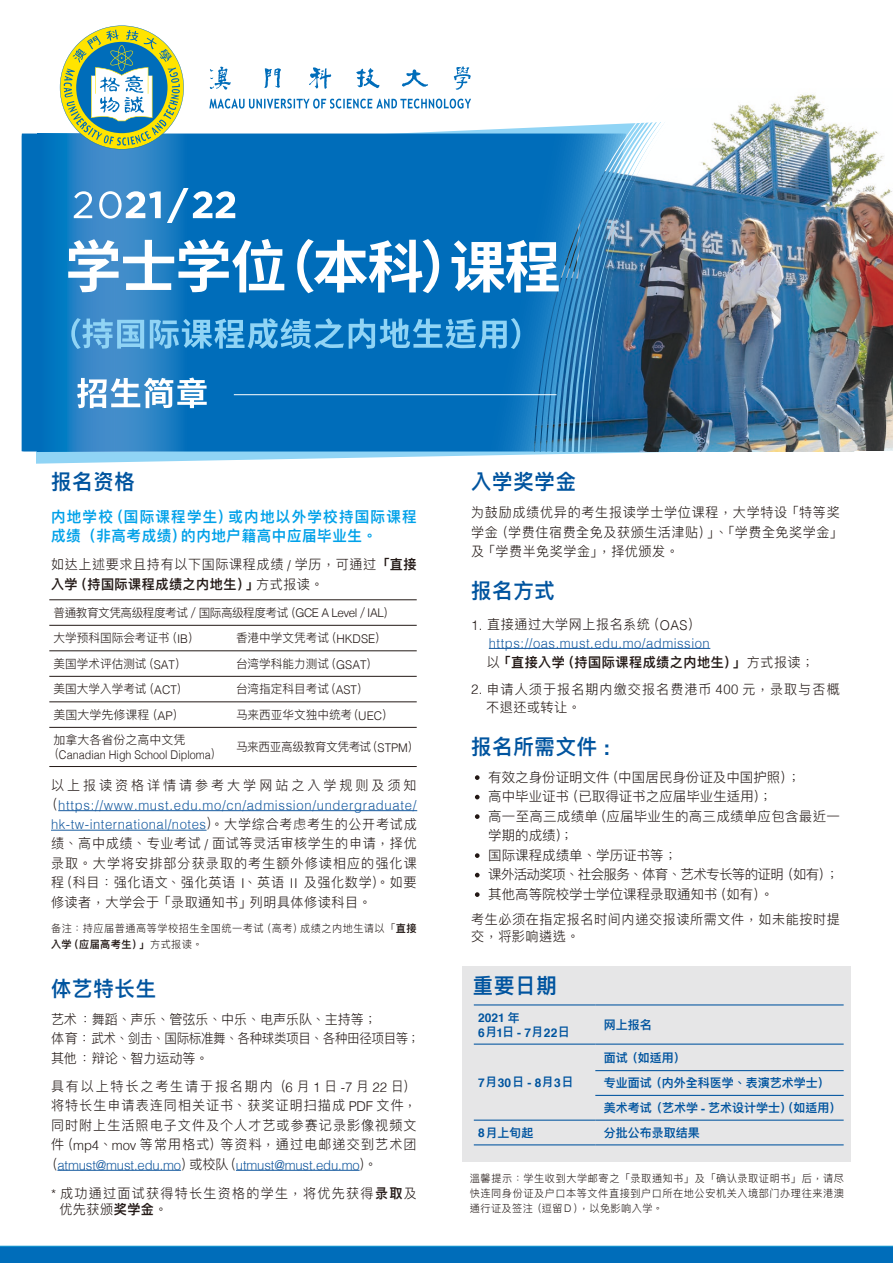
<style>
.page{position:relative;width:893px;height:1263px;background:#fff}
.page>*{position:absolute;margin:0;border:0;box-sizing:border-box;transform-origin:0 0}
.t1{font:600 21px "Ping Fang HK";letter-spacing:.04em;color:#00549f}
.t2{font:600 15px/19.5px "Ping Fang HK";letter-spacing:.085em;color:#00a1e9}
.t3{font:300 13.5px/19.5px "Ping Fang HK";letter-spacing:.04em;color:#231916}
.t4{font:300 13.5px/19.5px "Ping Fang HK";color:#231916}
.t5{font:300 13.5px/19.5px "Helvetica";letter-spacing:.04em;color:#165a9f;text-align:center}
.t6{font:300 13.5px/19.5px "Ping Fang HK";letter-spacing:-.01em;color:#231916}
.t7{font:300 13.5px "Helvetica";letter-spacing:-.01em;color:#165a9f}
.t8{font:300 13.5px/18px "Ping Fang HK";letter-spacing:.08em;color:#231916}
.t9{font:300 13.5px/16.2px "Ping Fang HK";letter-spacing:.095em;color:#231916}
.t10{font:600 13.5px "Ping Fang HK";letter-spacing:.04em;color:#231916}
.t11{font:300 13.5px "Ping Fang HK";letter-spacing:.225em;color:#231916}
.t12{font:300 12px "Ping Fang HK";color:#231916}
.t13{font:600 12px/25.2px "Ping Fang HK";color:#00549f}
.t14{font:300 12px/25.5px "Ping Fang HK";letter-spacing:-.04em;color:#231916}
.t15{font:300 12px "Helvetica";color:#231916;scale:.9 1}
.t16{font:700 12px/14.4px "Helvetica";color:#00549f}
.t17{font:300 12px "Ping Fang HK";letter-spacing:-.03em;color:#231916}
.t18{font:300 10.5px/15px "Ping Fang HK";letter-spacing:.045em;color:#231916}
.s1{font-family:"Helvetica"}
.s2{font-weight:600}
.s3{font-family:"Ping Fang HK"}
.s4{font-family:"Ping Fang HK";color:#231916}
.s5{font-family:"Noto Sans CJ Ktc";color:#231916}
.s6{font-weight:300}
.s7{font-family:"Helvetica";font-weight:700}
.s8{font-family:"Ping Fang HK";font-weight:600}
</style>
<div class="page">
<div style="left:462px;top:966px;width:388px;height:195px;background:#e6e6e7"></div>
<hr style="left:489px;top:648px;width:221px;height:1px;background:#165a9f">
<svg style="left:475px;top:775px;width:5px;height:5px"></svg>
<svg style="left:475px;top:795px;width:5px;height:4px"></svg>
<svg style="left:475px;top:814px;width:5px;height:5px"></svg>
<svg style="left:475px;top:853px;width:5px;height:5px"></svg>
<svg style="left:475px;top:873px;width:5px;height:4px"></svg>
<svg style="left:475px;top:892px;width:5px;height:5px"></svg>
<svg style="left:36px;top:131px;width:819px;height:333px"></svg>
<div style="left:22px;top:134px;width:431px;height:317px;background:#006dba"></div>
<svg style="left:38px;top:134px;width:149px;height:317px;background:#207fc3"></svg>
<svg style="left:60px;top:26px;width:124px;height:123px"></svg>
<svg style="left:454px;top:66px;width:17px;height:22px"></svg>
<svg style="left:210px;top:67px;width:21px;height:23px"></svg>
<svg style="left:309px;top:67px;width:22px;height:22px"></svg>
<svg style="left:356px;top:68px;width:24px;height:20px"></svg>
<svg style="left:264px;top:68px;width:17px;height:20px"></svg>
<svg style="left:402px;top:69px;width:26px;height:18px"></svg>
<svg style="left:209px;top:99px;width:244px;height:10px"></svg>
<img style="left:453px;top:88px;width:440px;height:363px">
<hr style="left:234px;top:394px;width:323px;height:1px;background:#fff">
<svg style="left:74px;top:191px;width:18px;height:27px"></svg>
<svg style="left:99px;top:191px;width:62px;height:28px"></svg>
<svg style="left:167px;top:188px;width:68px;height:35px"></svg>
<svg style="left:77px;top:377px;width:130px;height:31px"></svg>
<svg style="left:68px;top:239px;width:216px;height:53px"></svg>
<svg style="left:297px;top:239px;width:142px;height:54px"></svg>
<svg style="left:452px;top:240px;width:107px;height:53px"></svg>
<svg style="left:71px;top:318px;width:73px;height:31px;background:#64adde"></svg>
<svg style="left:150px;top:318px;width:370px;height:31px;background:#409bd4"></svg>
<hr style="left:474px;top:1004px;width:121px;height:1px;background:#00549f">
<hr style="left:595px;top:1004px;width:249px;height:1px;background:#00549f">
<hr style="left:474px;top:1043px;width:121px;height:2px;background:#00549f">
<hr style="left:595px;top:1043px;width:249px;height:2px;background:#00549f">
<hr style="left:595px;top:1070px;width:249px;height:1px;background:#00549f">
<hr style="left:595px;top:1095px;width:249px;height:1px;background:#00549f">
<hr style="left:474px;top:1119px;width:121px;height:2px;background:#00549f">
<hr style="left:595px;top:1119px;width:249px;height:2px;background:#00549f">
<hr style="left:474px;top:1144px;width:121px;height:1px;background:#00549f">
<hr style="left:595px;top:1144px;width:249px;height:1px;background:#00549f">
<hr style="left:49px;top:599px;width:187px;height:1px;background:#231916">
<hr style="left:236px;top:599px;width:181px;height:1px;background:#231916">
<hr style="left:49px;top:625px;width:187px;height:1px;background:#231916">
<hr style="left:236px;top:625px;width:181px;height:1px;background:#231916">
<hr style="left:49px;top:650px;width:187px;height:1px;background:#231916">
<hr style="left:236px;top:650px;width:181px;height:1px;background:#231916">
<hr style="left:49px;top:676px;width:187px;height:1px;background:#231916">
<hr style="left:236px;top:676px;width:181px;height:1px;background:#231916">
<hr style="left:49px;top:702px;width:187px;height:1px;background:#231916">
<hr style="left:236px;top:702px;width:181px;height:1px;background:#231916">
<hr style="left:49px;top:727px;width:187px;height:1px;background:#231916">
<hr style="left:236px;top:727px;width:181px;height:1px;background:#231916">
<hr style="left:49px;top:766px;width:187px;height:1px;background:#231916">
<hr style="left:236px;top:766px;width:181px;height:1px;background:#231916">
<hr style="left:58px;top:810px;width:359px;height:1px;background:#165a9f">
<hr style="left:51px;top:830px;width:156px;height:1px;background:#165a9f">
<hr style="left:57px;top:1170px;width:124px;height:1px;background:#165a9f">
<hr style="left:236px;top:1170px;width:124px;height:1px;background:#165a9f">
<div style="left:0;top:1246px;width:893px;height:17px;background:#006dba"></div>
<h1 class="t1" style="left:51px;top:469px;width:85px">报名资格</h1>
<p class="t2" style="left:51px;top:506px;width:367px">内地学校（国际课程学生）或内地以外学校持国际课程成绩（非高考成绩）的内地户籍高中应届毕业生。</p>
<p class="t3" style="left:51px;top:554px;width:367px">如达上述要求且持有以下国际课程成绩 <span class="s1">/</span> 学历，可通过<span class="s2">「直接入学（持国际课程成绩之内地生）」</span>方式报读。</p>
<p class="t14" style="left:54px;top:600px;width:343px">普通教育文凭高级程度考试／国际高级程度考试（<span class="s1">GCE A Level</span>／<span class="s1">IAL</span>）大学预科国际会考证书（<span class="s1">IB</span>）</p>
<p class="t12" style="left:236px;top:631px;width:152px">香港中学文凭考试（<span class="s1">HKDSE</span>）</p>
<p class="t12" style="left:54px;top:656px;width:135px">美国学术评估测试（<span class="s1">SAT</span>）</p>
<p class="t12" style="left:236px;top:656px;width:144px">台湾学科能力测试（<span class="s1">GSAT</span>）</p>
<p class="t12" style="left:54px;top:682px;width:136px">美国大学入学考试（<span class="s1">ACT</span>）</p>
<p class="t12" style="left:236px;top:682px;width:134px">台湾指定科目考试（<span class="s1">AST</span>）</p>
<p class="t12" style="left:54px;top:707px;width:132px">美国大学先修课程（<span class="s1">AP</span>）</p>
<p class="t12" style="left:236px;top:707px;width:159px">马来西亚华文独中统考（<span class="s1">UEC</span>）</p>
<p class="t12" style="left:54px;top:732px;width:133px">加拿大各省份之高中文凭</p>
<p class="t15" style="left:48px;top:745px;width:194px"><span class="s3">（</span>Canadian High School Diploma<span class="s3">）</span></p>
<p class="t17" style="left:236px;top:740px;width:185px">马来西亚高级教育文凭考试（<span class="s1">STPM</span>）</p>
<p class="t11" style="left:51px;top:777px;width:367px">以上报读资格详情请参考大学网站之入学规则及须知</p>
<p class="t5" style="left:44px;top:794px;width:374px"><span class="s4">（</span>https://www.must.edu.mo/cn/admission/undergraduate/ hk-tw-international/notes<span class="s4">）。大学综合考</span><span class="s5">虑</span><span class="s4">考生的公开考试成</span></p>
<p class="t3" style="left:51px;top:833px;width:367px;text-align:justify">绩、高中成绩、专业考试 <span class="s1">/</span> 面试等灵活审核学生的申请，择优录取。大学将安排部分获录取的考生额外修读相应的强化课程（科目：强化语文、强化英语 <span class="s1">I</span> 、英语 <span class="s1">II</span> 及强化数学）。如要修读者，大学会于「录取通知书」列明具体修读科目。</p>
<p class="t18" style="left:51px;top:920px;width:367px;line-height:16.2px">备注：持应届普通高等学校招生全国统一考试（高考）成绩之内地生请以「<span class="s2">直接入学（应届高考生）」</span>方式报读。</p>
<h1 class="t1" style="left:51px;top:975px;width:106px">体艺特长生</h1>
<p class="t6" style="left:51px;top:1009px;width:370px">艺术：舞蹈、声乐、管弦乐、中乐、电声乐队、主持等；<br>体育：武术、剑击、国际标准舞、各种球类项目、各种田径项目等；其他：辩论、智力运动等。</p>
<p class="t3" style="left:51px;top:1076px;width:367px;text-align:justify">具有以上特长之考生请于报名期内（<span class="s1">6</span> 月 <span class="s1">1</span> 日 <span class="s1">-7</span> 月 <span class="s1">22</span> 日）将特长生申请表连同相关证书、获奖证明扫描成 <span class="s1">PDF</span> 文件，同时附上生活照电子文件及个人才艺或参赛记录影像视频文件（<span class="s1">mp4</span>、<span class="s1">mov</span> 等常用格式）等资料，通过电邮递交到艺术团</p>
<p class="t7" style="left:44px;top:1153px;width:334px"><span class="s4">（</span>atmust@must.edu.mo<span class="s4">）或校队（</span>utmust@must.edu.mo<span class="s4">）。</span></p>
<p class="t9" style="left:59px;top:1185px;width:359px;text-indent:-8px"><span class="s1">*</span> 成功通过面试获得特长生资格的学生，将优先获得<span class="s2">录取</span>及优先获颁<span class="s2">奖学金</span>。</p>
<h1 class="t1" style="left:471px;top:469px;width:106px">入学奖学金</h1>
<p class="t3" style="left:471px;top:502px;width:373px">为鼓励成绩优异的考生报读学士学位课程，大学特设「特等奖学金（学费住宿费全免及获颁生活津贴）」、「学费全免奖学金」及「学费半免奖学金」，择优颁发。</p>
<h1 class="t1" style="left:471px;top:578px;width:85px">报名方式</h1>
<p class="t3" style="left:471px;top:614px;width:232px"><span class="s1">1.</span> 直接通过大学网上报名系统（<span class="s1">OAS</span>）</p>
<p class="t5" style="left:489px;top:632px;width:222px">https://oas.must.edu.mo/admission</p>
<p class="t10" style="left:487px;top:654px;width:329px"><span class="s6">以</span>「直接入学（持国际课程成绩之内地生）」<span class="s6">方式报读；</span></p>
<p class="t8" style="left:486px;top:680px;width:355px;text-indent:-15px"><span class="s1">2.</span> 申请人须于报名期内缴交报名费港币 <span class="s1">400</span> 元，录取与否概不退还或转让。</p>
<h1 class="t1" style="left:471px;top:733px;width:140px">报名所需文件 <span class="s7">:</span></h1>
<p class="t4" style="left:488px;top:767px;width:353px">有效之身份证明文件（中国居民身份证及中国护照）；<br>高中毕业证书（已取得证书之应届毕业生适用）；<br>高一至高三成绩单（应届毕业生的高三成绩单应包含最近一学期的成绩）；<br>国际课程成绩单、学历证书等；<br>课外活动奖项、社会服务、体育、艺术专长等的证明（如有）；其他高等院校学士学位课程录取通知书（如有）。</p>
<p class="t3" style="left:471px;top:911px;width:370px;line-height:16.5px">考生必须在指定报名时间内递交报读所需文件，如未能按时提交，将影响遴选。</p>
<h1 class="t1" style="left:473px;top:972px;width:85px">重要日期</h1>
<p class="t16" style="left:478px;top:1011px;width:93px">2021 <span class="s8">年<br></span>6<span class="s8">月</span>1<span class="s8">日</span> - 7<span class="s8">月</span>22<span class="s8">日</span></p>
<p class="t13" style="left:604px;top:1012px;width:49px">网上报名</p>
<p class="t16" style="left:478px;top:1076px;width:97px">7<span class="s8">月</span>30<span class="s8">日</span> - 8<span class="s8">月</span>3<span class="s8">日</span></p>
<p class="t13" style="left:604px;top:1045px;width:239px">面试（如适用）<br>专业面试（内外全科医学、表演艺术学士）美术考试（艺术学 <span class="s7">-</span> 艺术设计学士）（如适用）</p>
<p class="t13" style="left:478px;top:1120px;width:57px"><span class="s7">8</span>月上旬起</p>
<p class="t13" style="left:604px;top:1120px;width:97px">分批公布录取结果</p>
<p class="t18" style="left:470px;top:1170px;width:376px;text-align:justify">溫馨提示：学生收到大学邮寄之「录取通知书」及「确认录取证明书」后，请尽快连同身份证及户口本等文件直接到户口所在地公安机关入境部门办理往来港澳通行证及签注（逗留<span class="s1">D</span> ），以免影响入学。</p>
</div>
